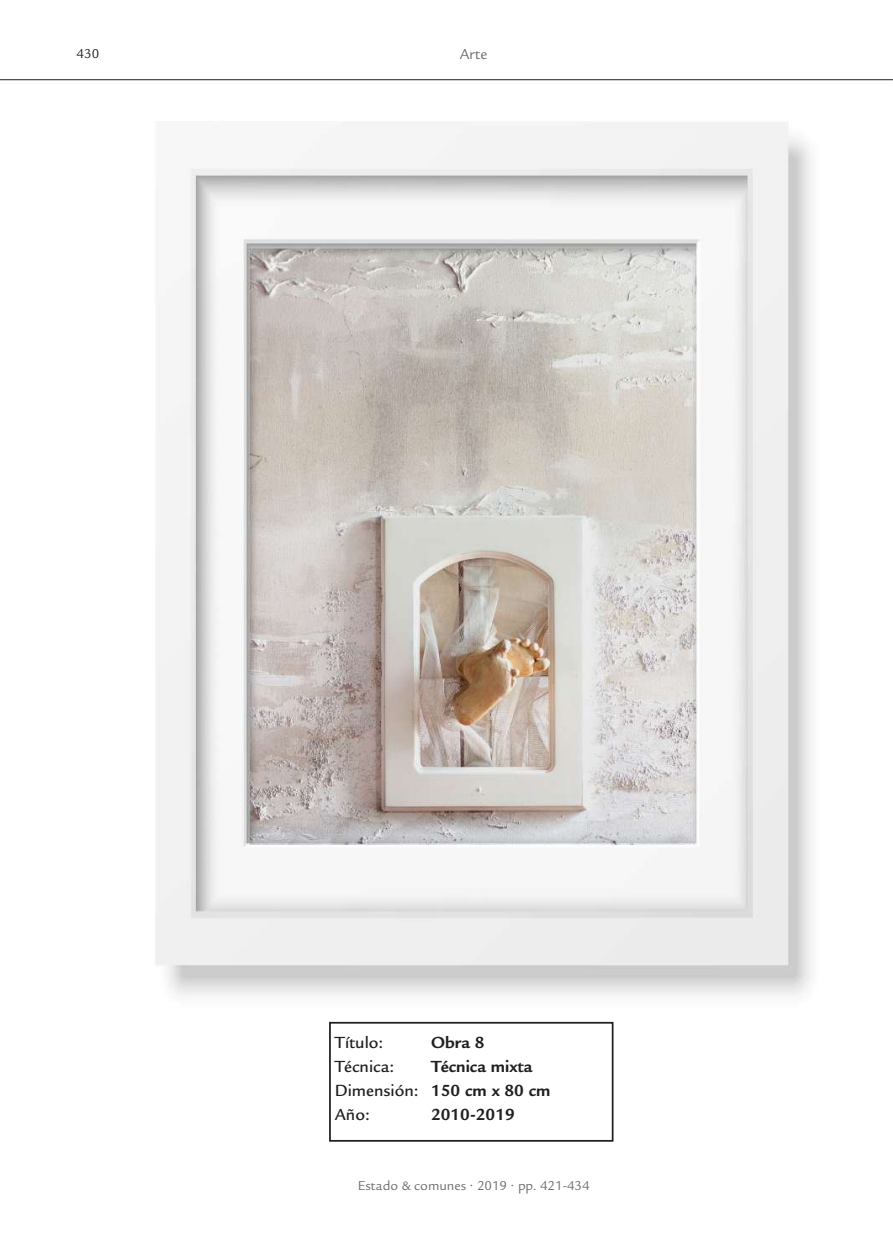
<style>
.page{position:relative;width:893px;height:1241px;background:#fff}
.page>*{position:absolute;margin:0;border:0;box-sizing:border-box;transform-origin:0 0}
.t1{font:700 17.5px/24.2px "Legacy Sans Std";color:#231f20}
.t2{font:500 17.5px "Legacy Sans Std";color:#231f20}
.t3{font:15.75px "Legacy Sans Std";color:#6c6d70}
.t4{font:14px "Legacy Sans Std";color:#6c6d70}
.t5{font:14px "Legacy Sans Std";color:#231f20}
.s1{font-weight:500}
</style>
<div class="page">
<hr style="left:0;top:79px;width:893px;height:1px;background:#231f20">
<img style="left:156px;top:122px;width:656px;height:1002px">
<div style="left:330px;top:1022px;width:283px;height:118px;background:#fff"></div>
<div style="left:329px;top:1021px;width:284px;height:120px;border:2px solid #231f20"></div>
<p class="t5" style="left:77px;top:46px;width:24px">430</p>
<p class="t3" style="left:460px;top:45px;width:29px">Arte</p>
<p class="t2" style="left:335px;top:1031px;width:50px">Título:</p>
<p class="t1" style="left:431px;top:1029px;width:55px">Obra 8</p>
<p class="t2" style="left:335px;top:1056px;width:61px">Técnica:</p>
<p class="t1" style="left:335px;top:1054px;width:217px;text-indent:96px">Técnica mixta<br><span class="s1">Dimensión:</span> 150 cm x 80 cm<br><span class="s1">Año:</span></p>
<p class="t1" style="left:431px;top:1102px;width:85px">2010-2019</p>
<p class="t4" style="left:358px;top:1177px;width:233px">Estado &amp; comunes • 2019 • pp. 421-434</p>
</div>
